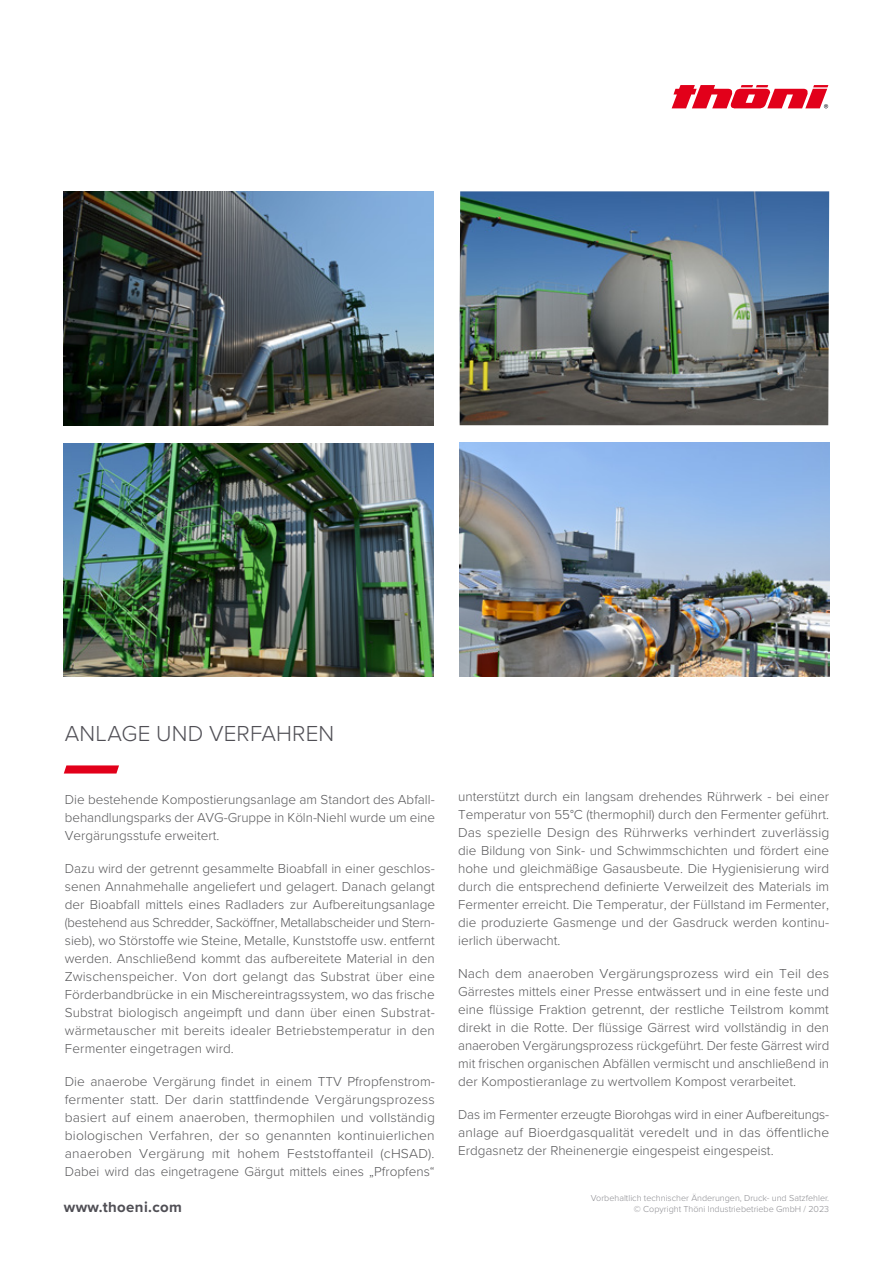
<style>
.page{position:relative;width:893px;height:1263px;background:#fff}
.page>*{position:absolute;margin:0;border:0;box-sizing:border-box;transform-origin:0 0}
.t1{font:300 22.5px "Proxima Nova";letter-spacing:.01em;color:#504f55}
.t2{font:700 15px "Proxima Nova";letter-spacing:.025em;color:#504f55}
.t3{font:300 13.5px/18px "Proxima Nova";color:#58585a;text-align:justify}
.t4{font:300 9px/10.5px "Proxima Nova";color:#8d8d92;text-align:right}
</style>
<div class="page">
<img style="left:460px;top:191px;width:369px;height:234px">
<svg style="left:64px;top:765px;width:55px;height:8px"></svg>
<img style="left:64px;top:191px;width:370px;height:234px">
<img style="left:64px;top:443px;width:370px;height:233px">
<img style="left:459px;top:442px;width:370px;height:234px">
<svg style="left:672px;top:85px;width:156px;height:24px"></svg>
<h1 class="t1" style="left:65px;top:716px;width:271px">ANLAGE UND VERFAHREN</h1>
<p class="t3" style="left:65px;top:790px;width:372px">Die bestehende Kompostierungsanlage am Standort des Abfall&shy;behandlungsparks der AVG-Gruppe in Köln-Niehl wurde um eine Vergärungsstufe erweitert.</p>
<p class="t3" style="left:65px;top:859px;width:372px">Dazu wird der getrennt gesammelte Bioabfall in einer geschlos&shy;senen Annahmehalle angeliefert und gelagert. Danach gelangt der Bioabfall mittels eines Radladers zur Aufbereitungsanlage (bestehend aus Schredder, Sacköffner, Metallabscheider und Stern&shy;sieb), wo Störstoffe wie Steine, Metalle, Kunststoffe usw. entfernt werden. Anschließend kommt das aufbereitete Material in den Zwischenspeicher. Von dort gelangt das Substrat über eine Förderbandbrücke in ein Mischereintragssystem, wo das frische Substrat biologisch angeimpft und dann über einen Substrat&shy;wärmetauscher mit bereits idealer Betriebstemperatur in den Fermenter eingetragen wird.</p>
<p class="t3" style="left:65px;top:1072px;width:372px">Die anaerobe Vergärung findet in einem TTV Pfropfenstrom&shy;fermenter statt. Der darin stattfindende Vergärungsprozess basiert auf einem anaeroben, thermophilen und vollständig biologischen Verfahren, der so genannten kontinuierlichen anaeroben Vergärung mit hohem Feststoffanteil (cHSAD).<br>Dabei wird das eingetragene Gärgut mittels eines „Pfropfens“</p>
<p class="t3" style="left:458px;top:786px;width:373px">unterstützt durch ein langsam drehendes Rührwerk - bei einer Temperatur von 55°C (thermophil) durch den Fermenter geführt.<br>Das spezielle Design des Rührwerks verhindert zuverlässig die Bildung von Sink- und Schwimmschichten und fördert eine hohe und gleichmäßige Gasausbeute. Die Hygienisierung wird durch die entsprechend definierte Verweilzeit des Materials im Fermenter erreicht. Die Temperatur, der Füllstand im Fermenter, die produzierte Gasmenge und der Gasdruck werden kontinu&shy;ierlich überwacht.</p>
<p class="t3" style="left:458px;top:963px;width:373px">Nach dem anaeroben Vergärungsprozess wird ein Teil des Gärrestes mittels einer Presse entwässert und in eine feste und eine flüssige Fraktion getrennt, der restliche Teilstrom kommt direkt in die Rotte. Der flüssige Gärrest wird vollständig in den anaeroben Vergärungsprozess rückgeführt. Der feste Gärrest wird mit frischen organischen Abfällen vermischt und anschließend in der Kompostieranlage zu wertvollem Kompost verarbeitet.</p>
<p class="t3" style="left:458px;top:1104px;width:373px">Das im Fermenter erzeugte Biorohgas wird in einer Aufbereitungs&shy;anlage auf Bioerdgasqualität veredelt und in das öffentliche Erdgasnetz der Rheinenergie eingespeist eingespeist.</p>
<p class="t2" style="left:64px;top:1196px;width:120px">www.thoeni.com</p>
<p class="t4" style="left:591px;top:1193px;width:240px">Vorbehaltlich technischer Änderungen, Druck- und Satzfehler. © Copyright Thöni Industriebetriebe GmbH / 2023</p>
</div>
